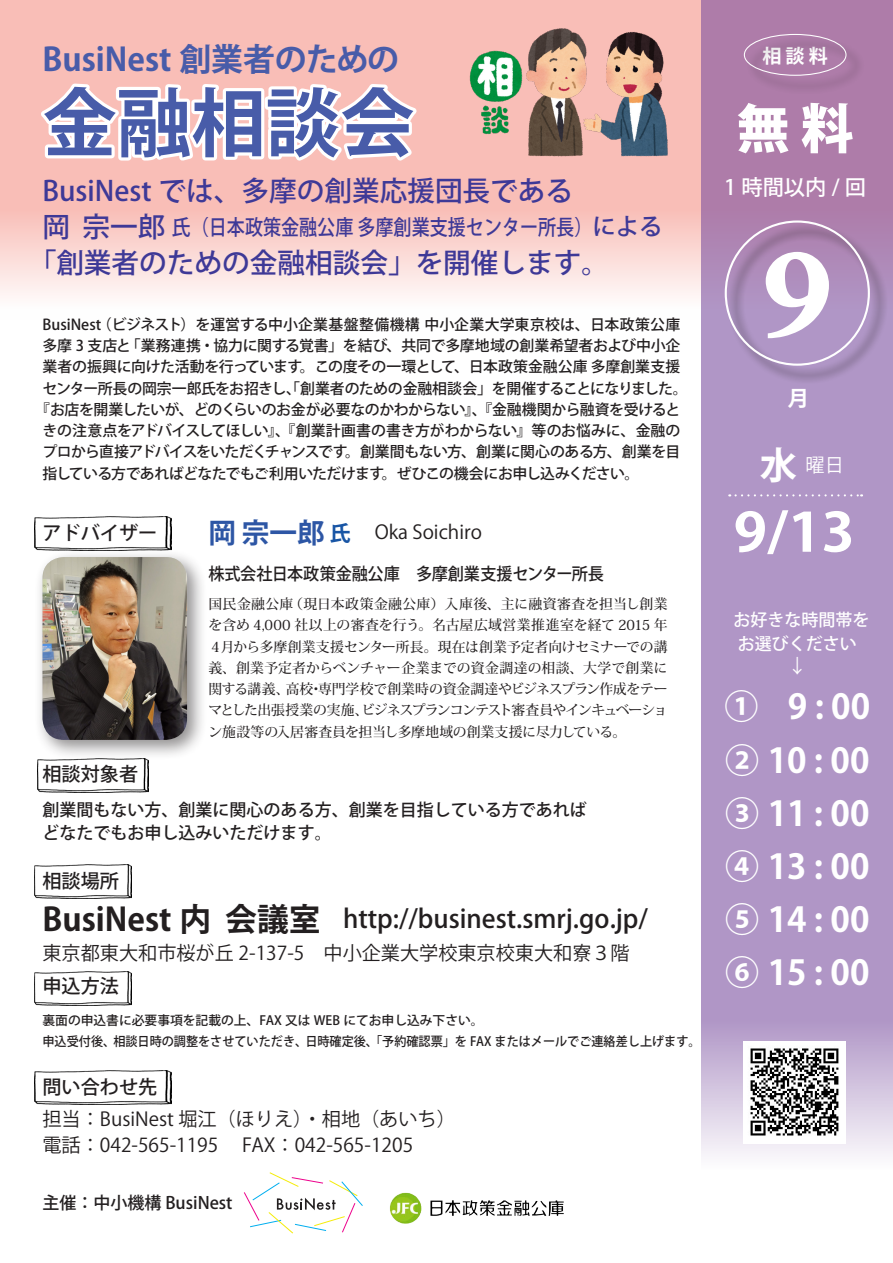
<style>
.page{position:relative;width:893px;height:1263px;background:#fff}
.page>*{position:absolute;margin:0;border:0;box-sizing:border-box;transform-origin:0 0}
.t1{font:700 106.35px "Bangla MN";color:#fff}
.t2{font:700 74.4px "Koz Go Pr 6 N";color:#485ca9}
.t3{font:700 53.1px "Koz Go Pr 6 N";color:#fff;scale:1.1 1}
.t4{font:800 53.1px "Koz Go Pr 6 N";color:#fff}
.t5{font:700 37.2px "Koz Go Pr 6 N";color:#fff}
.t6{font:700 34.05px "Koz Go Pr 6 N";color:#fff}
.t7{font:700 31.95px "Koz Go Pr 6 N";color:#485ca9}
.t8{font:700 31.95px "Koz Go Pr 6 N";color:#231f20}
.t9{font:500 27.6px "Koz Go Pr 6 N";color:#3e3997}
.t10{font:700 27.6px "Koz Go Pr 6 N";color:#2d56a5}
.t11{font:500 25.5px "Koz Go Pr 6 N";color:#231f20}
.t12{font:500 21.3px "Koz Go Pr 6 N";color:#3e3997;scale:.9 1}
.t13{font:500 21.3px "Koz Go Pr 6 N";color:#fff}
.t14{font:700 21.3px "Koz Go Pr 6 N";color:#fff}
.t15{font:700 21.3px "Koz Go Pr 6 N";color:#1855a5}
.t16{font:19.2px "Koz Go Pr 6 N";color:#231f20}
.t17{font:500 19.2px "Koz Go Pr 6 N";color:#231f20}
.t18{font:700 19.2px "Koz Go Pr 6 N";color:#fff}
.t19{font:19.2px "Koz Go Pr 6 N";color:#fff}
.t20{font:500 16.95px "Koz Go Pr 6 N";color:#231f20}
.t21{font:500 16.95px "Koz Go Pr 6 N";color:#231f20;scale:.95 1}
.t22{font:500 16.95px "Koz Go Pr 6 N";color:#fff}
.t23{font:500 14.85px "Koz Go Pr 6 N";letter-spacing:-.025em;color:#231f20}
.t24{font:500 14.85px "Koz Go Pr 6 N";letter-spacing:.01em;color:#231f20}
.t25{font:500 14.85px "Koz Go Pr 6 N";letter-spacing:-.005em;color:#231f20}
.t26{font:500 14.85px "Koz Go Pr 6 N";letter-spacing:-.065em;color:#231f20}
.t27{font:500 14.85px "Koz Go Pr 6 N";color:#231f20}
.t28{font:500 13.8px/21.3px "Koz Min Pr 6 N";letter-spacing:-.005em;color:#231f20}
.t29{font:500 13.8px "Koz Min Pr 6 N";letter-spacing:.015em;color:#231f20}
.t30{font:500 13.8px "Koz Min Pr 6 N";letter-spacing:.025em;color:#231f20}
.t31{font:500 13.8px "Koz Min Pr 6 N";letter-spacing:-.08em;color:#231f20}
.t32{font:500 12.75px "Koz Go Pr 6 N";color:#231f20;scale:.95 1}
.t33{font:500 12.75px "Koz Go Pr 6 N";color:#231f20}
.s1{font-size:23.4px}
</style>
<div class="page">
<svg style="left:0;top:0;width:702px;height:320px;background:#facec9"></svg>
<svg style="left:702px;top:0;width:191px;height:1156px;background:#b294c2"></svg>
<img style="left:34px;top:864px;width:98px;height:34px">
<img style="left:34px;top:972px;width:98px;height:34px">
<img style="left:34px;top:1070px;width:137px;height:34px">
<img style="left:37px;top:760px;width:111px;height:32px">
<img style="left:34px;top:517px;width:137px;height:32px">
<svg style="left:729px;top:494px;width:133px;height:2px"></svg>
<div style="left:727px;top:223px;width:161px;height:161px;background:#231f20;opacity:.75"></div>
<div style="left:747px;top:36px;width:118px;height:58px;background:#ac7aa7"></div>
<div style="left:744px;top:34px;width:102px;height:42px;border:1px solid #fff;border-radius:50%"></div>
<img style="left:743px;top:1041px;width:103px;height:102px">
<svg style="left:244px;top:1172px;width:119px;height:61px"></svg>
<img style="left:390px;top:1192px;width:174px;height:32px">
<svg style="left:33px;top:80px;width:392px;height:86px"></svg>
<div style="left:34px;top:549px;width:174px;height:211px;background:#231f20;opacity:.5"></div>
<img style="left:43px;top:557px;width:144px;height:183px">
<img style="left:466px;top:17px;width:206px;height:145px">
<p class="t7" style="left:43px;top:41px;width:358px">BusiNest 創業者のための</p>
<p class="t2" style="left:43px;top:81px;width:374px">金融相談会</p>
<p class="t9" style="left:43px;top:175px;width:532px">BusiNest では、多摩の創業応援団長である</p>
<p class="t12" style="left:172px;top:215px;width:547px">氏（日本政策金融公庫多摩創業支援センター所長）<span class="s1">による</span></p>
<p class="t9" style="left:43px;top:211px;width:124px">岡宗一郎</p>
<p class="t9" style="left:29px;top:247px;width:582px">「創業者のための金融相談会」を開催します。</p>
<p class="t24" style="left:97px;top:316px;width:585px">（ビジネスト）を運営する中小企業基盤整備機構中小企業大学東京校は、日本政策公庫</p>
<p class="t27" style="left:43px;top:316px;width:60px">BusiNest</p>
<p class="t23" style="left:126px;top:337px;width:556px">「業務連携・協力に関する覚書」を結び、共同で多摩地域の創業希望者および中小企</p>
<p class="t23" style="left:43px;top:337px;width:90px">多摩 3 支店と</p>
<p class="t25" style="left:300px;top:359px;width:382px">。この度その一環として、日本政策金融公庫多摩創業支援</p>
<p class="t23" style="left:43px;top:359px;width:261px">業者の振興に向けた活動を行っています</p>
<p class="t23" style="left:43px;top:380px;width:647px">センター所長の岡宗一郎氏をお招きし、「創業者のための金融相談会」を開催することになりました。</p>
<p class="t23" style="left:35px;top:401px;width:647px">『お店を開業したいが、どのくらいのお金が必要なのかわからない』、『金融機関から融資を受けると</p>
<p class="t23" style="left:43px;top:422px;width:639px">きの注意点をアドバイスしてほしい』、『創業計画書の書き方がわからない』等のお悩みに、金融の</p>
<p class="t23" style="left:345px;top:444px;width:337px">。創業間もない方、創業に関心のある方、創業を目</p>
<p class="t26" style="left:43px;top:444px;width:307px">プロから直接アドバイスをいただくチャンスです</p>
<p class="t23" style="left:382px;top:465px;width:259px">。ぜひこの機会にお申し込みください。</p>
<p class="t23" style="left:43px;top:465px;width:343px">指している方であればどなたでもご利用いただけます</p>
<p class="t17" style="left:43px;top:522px;width:116px">アドバイザー</p>
<p class="t10" style="left:208px;top:517px;width:118px">岡宗一郎</p>
<p class="t21" style="left:208px;top:564px;width:418px">株式会社日本政策金融公庫　多摩創業支援センター所長</p>
<p class="t30" style="left:289px;top:596px;width:380px">（現日本政策金融公庫）入庫後、主に融資審査を担当し創業</p>
<p class="t15" style="left:330px;top:522px;width:23px">氏</p>
<p class="t16" style="left:375px;top:521px;width:109px">Oka Soichiro</p>
<p class="t28" style="left:208px;top:594px;width:87px">国民金融公庫</p>
<p class="t28" style="left:208px;top:615px;width:461px">を含め 4,000 社以上の審査を行う。名古屋広域営業推進室を経て 2015 年</p>
<p class="t28" style="left:208px;top:636px;width:461px">４月から多摩創業支援センター所長。現在は創業予定者向けセミナーでの講</p>
<p class="t29" style="left:208px;top:660px;width:461px">義、創業予定者からベンチャー企業までの資金調達の相談、大学で創業に</p>
<p class="t28" style="left:286px;top:679px;width:383px">高校専門学校で創業時の資金調達やビジネスプラン作成をテー</p>
<p class="t28" style="left:208px;top:679px;width:82px">関する講義、</p>
<p class="t28" style="left:309px;top:679px;width:15px">・</p>
<p class="t31" style="left:361px;top:702px;width:308px">ビジネスプランコンテスト審査員やインキュベーショ</p>
<p class="t28" style="left:208px;top:700px;width:419px">マとした出張授業の実施、<br>ン施設等の入居審査員を担当し多摩地域の創業支援に尽力している。</p>
<p class="t17" style="left:43px;top:763px;width:97px">相談対象者</p>
<p class="t20" style="left:43px;top:800px;width:546px">創業間もない方、創業に関心のある方、創業を目指している方であれば</p>
<p class="t20" style="left:43px;top:823px;width:291px">どなたでもお申し込みいただけます。</p>
<p class="t17" style="left:43px;top:870px;width:78px">相談場所</p>
<p class="t11" style="left:343px;top:904px;width:306px">http://businest.smrj.go j p. /</p>
<p class="t8" style="left:43px;top:901px;width:280px">BusiNest 内会議室</p>
<p class="t16" style="left:43px;top:942px;width:589px">東京都東大和市桜が丘 2-137-5　中小企業大学校東京校東大和寮３階</p>
<p class="t17" style="left:43px;top:975px;width:78px">申込方法</p>
<p class="t33" style="left:43px;top:1013px;width:443px">裏面の申込書に必要事項を記載の上、FAX 又は WEB にてお申し込み下さい。</p>
<p class="t32" style="left:43px;top:1034px;width:694px">申込受付後、相談日時の調整をさせていただき、日時確定後、「予約確認票」を FAX またはメールでご連絡差し上げます。</p>
<p class="t17" style="left:43px;top:1076px;width:116px">問い合わせ先</p>
<p class="t16" style="left:43px;top:1108px;width:415px">担当：BusiNest 堀江（ほりえ）・相地（あいち(</p>
<p class="t16" style="left:43px;top:1134px;width:372px">電話：042-565-1195 　FAX：042-565-1205</p>
<p class="t20" style="left:43px;top:1193px;width:192px">主催：中小機構 BusiNest</p>
<p class="t18" style="left:762px;top:45px;width:67px">相談料</p>
<p class="t4" style="left:736px;top:99px;width:119px">無料</p>
<p class="t13" style="left:724px;top:175px;width:144px">1 時間以内 / 回</p>
<p class="t1" style="left:758px;top:215px;width:79px">9</p>
<p class="t14" style="left:788px;top:386px;width:23px">月</p>
<p class="t5" style="left:760px;top:445px;width:39px">水</p>
<p class="t3" style="left:733px;top:502px;width:112px">9/13</p>
<p class="t19" style="left:806px;top:454px;width:40px">曜日</p>
<p class="t22" style="left:733px;top:610px;width:138px">お好きな時間帯を</p>
<p class="t22" style="left:738px;top:634px;width:121px">お選びください</p>
<p class="t19" style="left:788px;top:655px;width:21px">↓</p>
<p class="t6" style="left:788px;top:688px;width:84px">:9 00</p>
<p class="t6" style="left:724px;top:688px;width:36px">1</p>
<p class="t6" style="left:725px;top:741px;width:146px">210:00</p>
<p class="t6" style="left:725px;top:794px;width:146px">311:00</p>
<p class="t6" style="left:725px;top:847px;width:146px">413:00</p>
<p class="t6" style="left:725px;top:900px;width:146px">514:00</p>
<p class="t6" style="left:725px;top:953px;width:146px">615:00</p>
</div>
